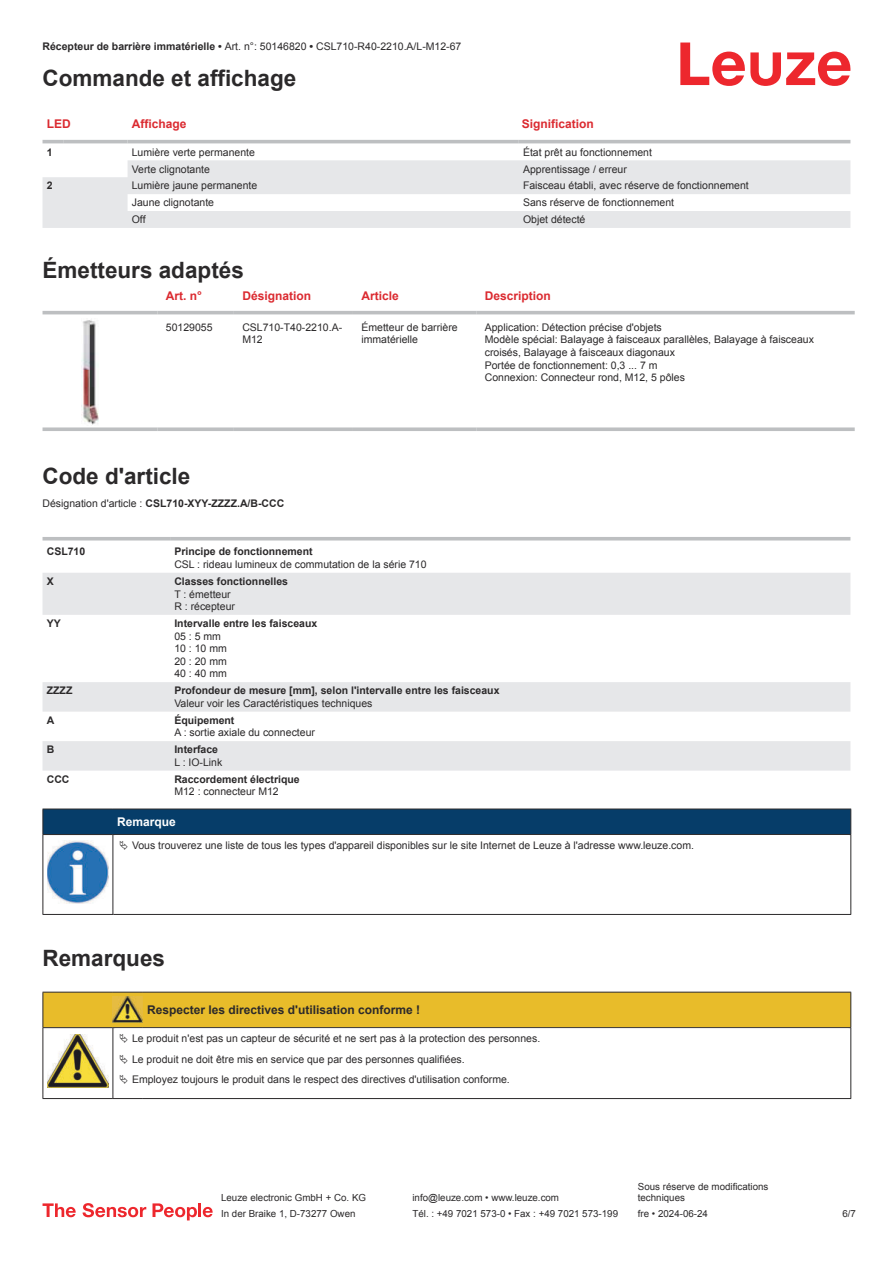
<style>
.page{position:relative;width:893px;height:1263px;background:#fff}
.page>*{position:absolute;margin:0;border:0;box-sizing:border-box;transform-origin:0 0}
.t1{font:700 22.5px "Arial";color:#2b292a}
.t2{font:700 12px "Arial";color:#db2a30}
.t3{font:700 12px "Arial";color:#2b292a}
.t4{font:700 12px "Arial";color:#fff}
.t5{font:10.5px/12.6px "Arial";color:#2b292a}
.t6{font:700 10.5px "Arial";color:#2b292a}
.t7{font:9.75px/11.7px "Arial";color:#2b292a}
.s1{font-weight:700}
.s2{font-weight:400}
</style>
<div class="page">
<svg style="left:680px;top:43px;width:170px;height:43px"></svg>
<svg style="left:43px;top:143px;width:807px;height:1px"></svg>
<svg style="left:43px;top:160px;width:807px;height:68px;fill:#e6e7e9"></svg>
<hr style="left:43px;top:140px;width:21px;height:3px;background:#bdbfc1">
<hr style="left:64px;top:140px;width:64px;height:3px;background:#bdbfc1">
<hr style="left:128px;top:140px;width:391px;height:3px;background:#bdbfc1">
<hr style="left:519px;top:140px;width:331px;height:3px;background:#bdbfc1">
<svg style="left:43px;top:314px;width:812px;height:101px"></svg>
<hr style="left:43px;top:311px;width:114px;height:3px;background:#bdbfc1">
<hr style="left:157px;top:311px;width:77px;height:3px;background:#bdbfc1">
<hr style="left:234px;top:311px;width:119px;height:3px;background:#bdbfc1">
<hr style="left:353px;top:311px;width:123px;height:3px;background:#bdbfc1">
<hr style="left:476px;top:311px;width:379px;height:3px;background:#bdbfc1">
<svg style="left:43px;top:427px;width:114px;height:4px"></svg>
<svg style="left:157px;top:427px;width:77px;height:4px"></svg>
<svg style="left:234px;top:427px;width:119px;height:4px"></svg>
<svg style="left:353px;top:427px;width:123px;height:4px"></svg>
<svg style="left:476px;top:427px;width:379px;height:4px;background:#c4c6c8"></svg>
<img style="left:82px;top:319px;width:19px;height:106px">
<svg style="left:43px;top:573px;width:807px;height:198px;fill:#e9eaec"></svg>
<hr style="left:43px;top:537px;width:127px;height:3px;background:#bdbfc1">
<hr style="left:170px;top:537px;width:680px;height:3px;background:#bdbfc1">
<svg style="left:43px;top:1203px;width:33px;height:14px"></svg>
<svg style="left:83px;top:1203px;width:63px;height:14px"></svg>
<svg style="left:153px;top:1203px;width:44px;height:17px"></svg>
<hr style="left:198px;top:1203px;width:3px;height:14px;background:#ed272d">
<svg style="left:203px;top:1207px;width:10px;height:10px"></svg>
<svg style="left:44px;top:835px;width:806px;height:79px"></svg>
<hr style="left:43px;top:834px;width:70px;height:1px;background:#2b292a">
<div style="left:43px;top:809px;width:808px;height:25px;background:#063d69"></div>
<hr style="left:113px;top:834px;width:738px;height:1px;background:#2b292a">
<hr style="left:43px;top:835px;width:1px;height:75px;background:#2b292a">
<hr style="left:113px;top:835px;width:1px;height:75px;background:#2b292a">
<hr style="left:850px;top:835px;width:1px;height:75px;background:#2b292a">
<hr style="left:43px;top:914px;width:70px;height:1px;background:#2b292a">
<hr style="left:113px;top:914px;width:738px;height:1px;background:#2b292a">
<img style="left:47px;top:841px;width:61px;height:63px">
<div style="left:115px;top:835px;width:734px;height:21px;background:#fff"></div>
<hr style="left:43px;top:1098px;width:70px;height:1px;background:#2b292a">
<hr style="left:113px;top:1098px;width:30px;height:1px;background:#2b292a">
<hr style="left:143px;top:1098px;width:708px;height:1px;background:#2b292a">
<svg style="left:43px;top:992px;width:808px;height:106px"></svg>
<p class="t5" style="left:43px;top:41px;width:420px"><span class="s1">Récepteur de barrière immatérielle •</span> Art. n°: 50146820 <span class="s1">•</span> CSL710-R40-2210.A/L-M12-67</p>
<h1 class="t1" style="left:43px;top:70px;width:255px">Commande et affichage</h1>
<p class="t2" style="left:47px;top:119px;width:25px">LED</p>
<p class="t2" style="left:132px;top:119px;width:56px">Affichage</p>
<p class="t2" style="left:522px;top:119px;width:74px">Signification</p>
<p class="t6" style="left:47px;top:148px;width:7px">1</p>
<p class="t5" style="left:132px;top:147px;width:125px">Lumière verte permanente</p>
<p class="t5" style="left:523px;top:147px;width:130px">État prêt au fonctionnement</p>
<p class="t5" style="left:132px;top:163px;width:80px">Verte clignotante</p>
<p class="t5" style="left:523px;top:163px;width:105px">Apprentissage / erreur</p>
<p class="t6" style="left:47px;top:182px;width:7px">2</p>
<p class="t5" style="left:132px;top:180px;width:127px">Lumière jaune permanente</p>
<p class="t5" style="left:523px;top:180px;width:227px">Faisceau établi, avec réserve de fonctionnement</p>
<p class="t5" style="left:132px;top:197px;width:84px">Jaune clignotante</p>
<p class="t5" style="left:523px;top:197px;width:153px">Sans réserve de fonctionnement</p>
<p class="t5" style="left:132px;top:214px;width:15px">Off</p>
<p class="t5" style="left:523px;top:214px;width:64px">Objet détecté</p>
<h1 class="t1" style="left:43px;top:262px;width:203px">Émetteurs adaptés</h1>
<p class="t2" style="left:166px;top:291px;width:38px">Art. n°</p>
<p class="t2" style="left:242px;top:291px;width:70px">Désignation</p>
<p class="t2" style="left:361px;top:291px;width:39px">Article</p>
<p class="t2" style="left:485px;top:291px;width:68px">Description</p>
<p class="t5" style="left:166px;top:322px;width:48px">50129055</p>
<p class="t5" style="left:242px;top:322px;width:101px">CSL710-T40-2210.A-<br>M12</p>
<p class="t5" style="left:361px;top:322px;width:98px">Émetteur de barrière immatérielle</p>
<p class="t5" style="left:485px;top:322px;width:331px">Application: Détection précise d'objets<br>Modèle spécial: Balayage à faisceaux parallèles, Balayage à faisceaux croisés, Balayage à faisceaux diagonaux<br>Portée de fonctionnement: 0,3 ... 7 m<br>Connexion: Connecteur rond, M12, 5 pôles</p>
<h1 class="t1" style="left:43px;top:467px;width:149px">Code d'article</h1>
<p class="t6" style="left:43px;top:499px;width:243px"><span class="s2">Désignation d'article :</span> CSL710-XYY-ZZZZ.A/B-CCC</p>
<p class="t6" style="left:47px;top:548px;width:40px">CSL710</p>
<p class="t6" style="left:174px;top:548px;width:140px">Principe de fonctionnement</p>
<p class="t5" style="left:174px;top:559px;width:254px">CSL : rideau lumineux de commutation de la série 710</p>
<p class="t6" style="left:47px;top:577px;width:9px">X</p>
<p class="t6" style="left:174px;top:577px;width:115px">Classes fonctionnelles</p>
<p class="t5" style="left:174px;top:588px;width:62px">T : émetteur<br>R : récepteur</p>
<p class="t6" style="left:47px;top:619px;width:16px">YY</p>
<p class="t6" style="left:174px;top:619px;width:144px">Intervalle entre les faisceaux</p>
<p class="t5" style="left:174px;top:631px;width:54px">05 : 5 mm<br>10 : 10 mm<br>20 : 20 mm<br>40 : 40 mm</p>
<p class="t6" style="left:47px;top:687px;width:27px">ZZZZ</p>
<p class="t6" style="left:174px;top:687px;width:327px">Profondeur de mesure [mm], selon l'intervalle entre les faisceaux</p>
<p class="t5" style="left:174px;top:698px;width:200px">Valeur voir les Caractéristiques techniques</p>
<p class="t6" style="left:47px;top:716px;width:9px">A</p>
<p class="t6" style="left:174px;top:716px;width:62px">Équipement</p>
<p class="t5" style="left:174px;top:727px;width:142px">A : sortie axiale du connecteur</p>
<p class="t6" style="left:47px;top:746px;width:9px">B</p>
<p class="t6" style="left:174px;top:746px;width:45px">Interface</p>
<p class="t5" style="left:174px;top:757px;width:50px">L : IO-Link</p>
<p class="t6" style="left:47px;top:775px;width:24px">CCC</p>
<p class="t6" style="left:174px;top:775px;width:127px">Raccordement électrique</p>
<p class="t5" style="left:174px;top:786px;width:106px">M12 : connecteur M12</p>
<p class="t4" style="left:117px;top:817px;width:60px">Remarque</p>
<p class="t5" style="left:132px;top:840px;width:563px">Vous trouverez une liste de tous les types d'appareil disponibles sur le site Internet de Leuze à l'adresse www.leuze.com.</p>
<h1 class="t1" style="left:43px;top:949px;width:124px">Remarques</h1>
<p class="t3" style="left:147px;top:1005px;width:274px">Respecter les directives d'utilisation conforme !</p>
<p class="t5" style="left:132px;top:1029px;width:410px;line-height:20.2px">Le produit n'est pas un capteur de sécurité et ne sert pas à la protection des personnes.<br>Le produit ne doit être mis en service que par des personnes qualifiées.<br>Employez toujours le produit dans le respect des directives d'utilisation conforme.</p>
<p class="t7" style="left:221px;top:1193px;width:146px">Leuze electronic GmbH + Co. KG</p>
<p class="t7" style="left:412px;top:1193px;width:148px">info@leuze.com • www.leuze.com</p>
<p class="t7" style="left:638px;top:1181px;width:132px">Sous réserve de modifications techniques</p>
<p class="t7" style="left:221px;top:1209px;width:136px">In der Braike 1, D-73277 Owen</p>
<p class="t7" style="left:412px;top:1209px;width:207px">Tél. : +49 7021 573-0 • Fax : +49 7021 573-199</p>
<p class="t7" style="left:638px;top:1209px;width:72px">fre • 2024-06-24</p>
<p class="t7" style="left:842px;top:1209px;width:15px">6 /7</p>
</div>
